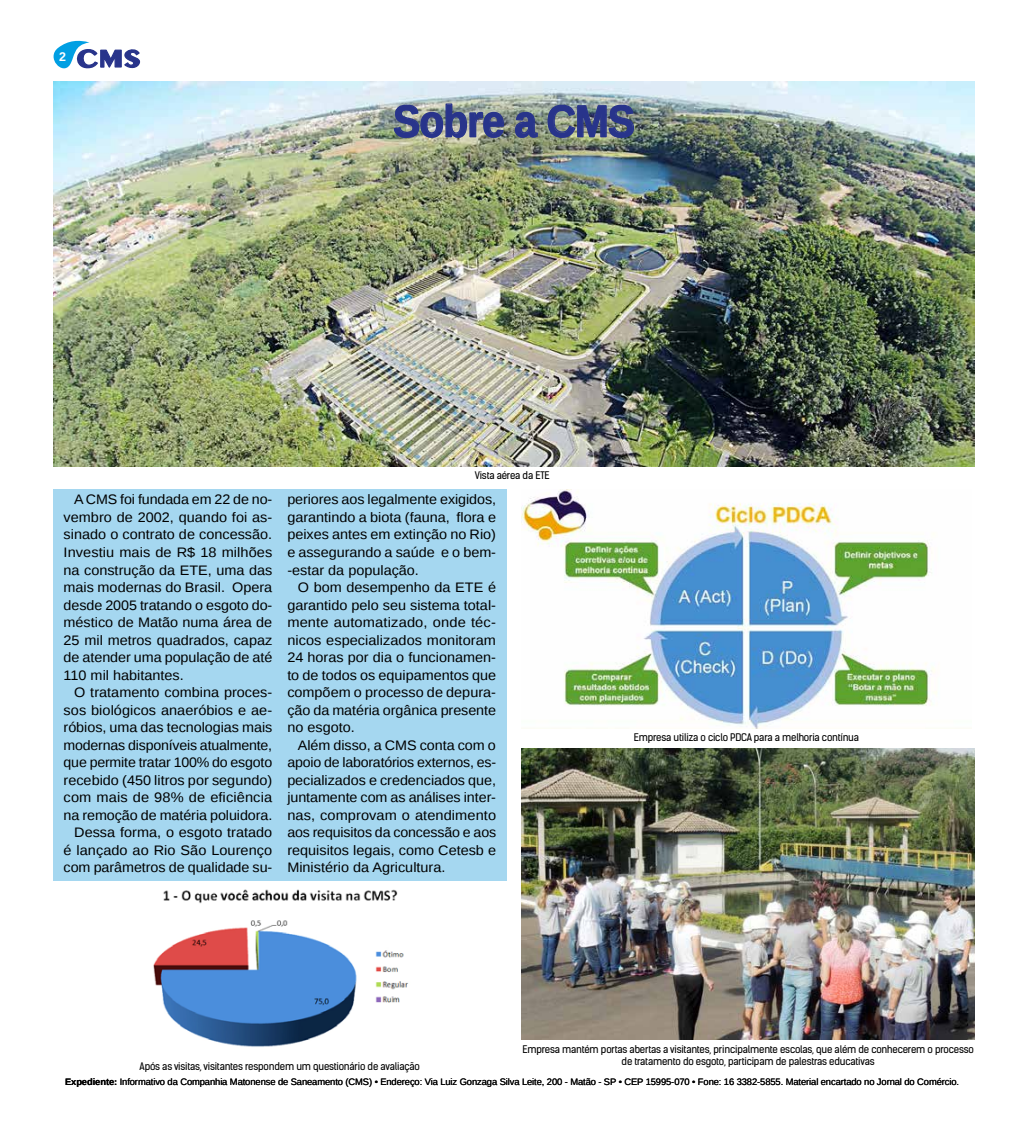
<style>
.page{position:relative;width:1028px;height:1124px;background:#fff}
.page>*{position:absolute;margin:0;border:0;box-sizing:border-box;transform-origin:0 0}
.t1{font:700 45px "Liberation Sans";letter-spacing:-.02em;color:#28348b;scale:.9 1}
.t2{font:13.75px/17.5px "Liberation Sans";color:#000;text-align:justify;scale:1.04 1}
.t3{font:13.75px/17.5px "Liberation Sans";color:#000;text-align:right;scale:1.05 1}
.t4{font:700 12.5px "Liberation Sans";color:#fff}
.t5{font:10px/12px "Kelson Sans";letter-spacing:-.02em;color:#000;text-align:center}
.t6{font:9.38px "Liberation Sans";letter-spacing:-.01em;color:#000}
.s1{font-weight:700}
</style>
<div class="page">
<svg style="left:53px;top:40px;width:88px;height:29px"></svg>
<div style="left:53px;top:489px;width:453px;height:392px;background:#a5d7f0"></div>
<img style="left:53px;top:81px;width:921px;height:385px">
<img style="left:393px;top:103px;width:112px;height:36px">
<svg style="left:514px;top:111px;width:24px;height:28px"></svg>
<img style="left:547px;top:100px;width:88px;height:38px">
<img style="left:153px;top:889px;width:256px;height:158px">
<img style="left:521px;top:748px;width:453px;height:291px">
<img style="left:521px;top:489px;width:416px;height:239px">
<p class="t4" style="left:59px;top:48px;width:8px">2</p>
<h1 class="t1" style="left:393px;top:90px;width:270px">Sobre a CMS</h1>
<p class="t2" style="left:64px;top:491px;width:202px;text-indent:11px">A CMS foi fundada em 22 de no&shy;vembro de 2002, quando foi as&shy;sinado o contrato de concessão.<br>Investiu mais de R$ 18 milhões na construção da ETE, uma das mais modernas do Brasil. Opera desde 2005 tratando o esgoto do&shy;méstico de Matão numa área de 25 mil metros quadrados, capaz de atender uma população de até 110 mil habitantes.</p>
<p class="t3" style="left:64px;top:684px;width:200px">O tratamento combina proces&shy;sos biológicos anaeróbios e ae&shy;róbios, uma das tecnologias mais modernas disponíveis atualmente, que permite tratar 100% do esgoto recebido (450 litros por segundo) com mais de 98% de eficiência na remoção de matéria poluidora.<br>Dessa forma, o esgoto tratado é lançado ao Rio São Lourenço com parâmetros de qualidade su-</p>
<p class="t5" style="left:475px;top:469px;width:76px">Vista aérea da ETE</p>
<p class="t2" style="left:287px;top:491px;width:202px">periores aos legalmente exigidos, garantindo a biota (fauna, flora e peixes antes em extinção no Rio) e assegurando a saúde e o bem--estar da população.</p>
<p class="t3" style="left:287px;top:579px;width:200px;text-align:justify;text-indent:11px">O bom desempenho da ETE é garantido pelo seu sistema total&shy;mente automatizado, onde téc&shy;nicos especializados monitoram 24 horas por dia o funcionamen&shy;to de todos os equipamentos que compõem o processo de depura&shy;ção da matéria orgânica presente no esgoto.</p>
<p class="t2" style="left:287px;top:736px;width:202px;text-indent:11px">Além disso, a CMS conta com o apoio de laboratórios externos, es&shy;pecializados e credenciados que, juntamente com as análises inter&shy;nas, comprovam o atendimento aos requisitos da concessão e aos requisitos legais, como Cetesb e Ministério da Agricultura.</p>
<p class="t5" style="left:634px;top:731px;width:227px">Empresa utiliza o ciclo PDCA para a melhoria contínua</p>
<p class="t5" style="left:140px;top:1060px;width:282px">Após as visitas, visitantes respondem um questionário de avaliação</p>
<p class="t5" style="left:522px;top:1042px;width:453px">Empresa mantém portas abertas a visitantes, principalmente escolas, que além de conhecerem o processo de tratamento do esgoto, participam de palestras educativas</p>
<p class="t6" style="left:65px;top:1076px;width:895px"><span class="s1">Expediente:</span> Informativo da Companhia Matonense de Saneamento (CMS) • Endereço: Via Luiz Gonzaga Silva Leite, 200 - Matão - SP • CEP 15995-070 • Fone: 16 3382-5855. Material encartado no Jornal do Comércio.</p>
</div>
